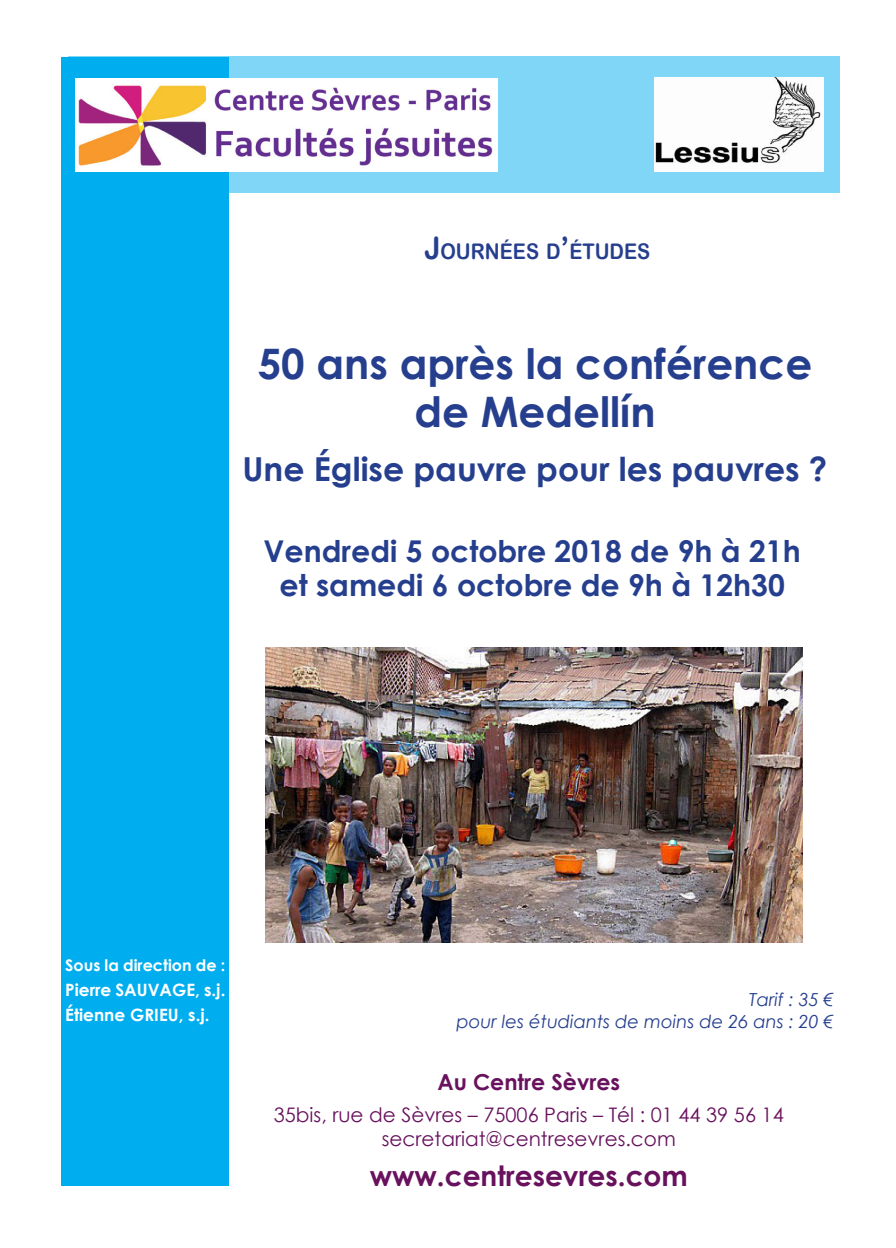
<style>
.page{position:relative;width:896px;height:1248px;background:#fff}
.page>*{position:absolute;margin:0;border:0;box-sizing:border-box;transform-origin:0 0}
.t1{font:700 42px "Century Gothic";color:#253f8e}
.t2{font:700 33px "Century Gothic";color:#253f8e}
.t3{font:700 30px "Century Gothic";color:#253f8e}
.t4{font:700 28px "Century Gothic";color:#68115d}
.t5{font:700 22px "Century Gothic";color:#68115d}
.t6{font:21.6px "Arial Rounded MT Bold";color:#253f8e;scale:.91 1}
.t7{font:20px "Century Gothic";color:#68115d}
.Titre_bis{font:italic 18px "Century Gothic";color:#253f8e}
.t8{font:700 17px "Century Gothic";color:#fff}
.t9{font:700 16px "Century Gothic";color:#fff}
.s1{font-size:30.8px}
</style>
<div class="page">
<div style="left:61px;top:57px;width:167px;height:1128px;background:#00aeef"></div>
<svg style="left:75px;top:57px;width:764px;height:136px;background:#70d1f6"></svg>
<img style="left:75px;top:78px;width:422px;height:93px">
<img style="left:266px;top:647px;width:536px;height:295px">
<img style="left:654px;top:77px;width:169px;height:94px">
<p class="t6" style="left:424px;top:238px;width:250px"><span class="s1">J</span>OURNÉES D<span class="s1">’</span>ÉTUDES</p>
<p class="t1" style="left:258px;top:331px;width:556px">50 ans après la conférence</p>
<p class="t1" style="left:414px;top:379px;width:243px">de Medellín</p>
<p class="t2" style="left:242px;top:443px;width:586px">Une Église pauvre pour les pauvres ?</p>
<p class="t3" style="left:263px;top:528px;width:539px">Vendredi 5 octobre 2018 de 9h à 21h</p>
<p class="t3" style="left:279px;top:562px;width:507px">et samedi 6 octobre de 9h à 12h30</p>
<p class="t9" style="left:65px;top:953px;width:162px">Sous la direction de :</p>
<p class="t8" style="left:65px;top:976px;width:162px">Pierre SAUVAGE, s.j.</p>
<p class="t8" style="left:65px;top:1001px;width:146px">Étienne GRIEU, s.j.</p>
<p class="Titre_bis" style="left:749px;top:987px;width:86px">Tarif : 35 €</p>
<p class="Titre_bis" style="left:456px;top:1009px;width:379px">pour les étudiants de moins de 26 ans : 20 €</p>
<p class="t5" style="left:437px;top:1064px;width:184px">Au Centre Sèvres</p>
<p class="t7" style="left:274px;top:1100px;width:511px">35bis, rue de Sèvres – 75006 Paris – Tél : 01 44 39 56 14</p>
<p class="t7" style="left:382px;top:1124px;width:295px">secretariat@centresevres.com</p>
<p class="t4" style="left:370px;top:1153px;width:320px">www.centresevres.com</p>
</div>
